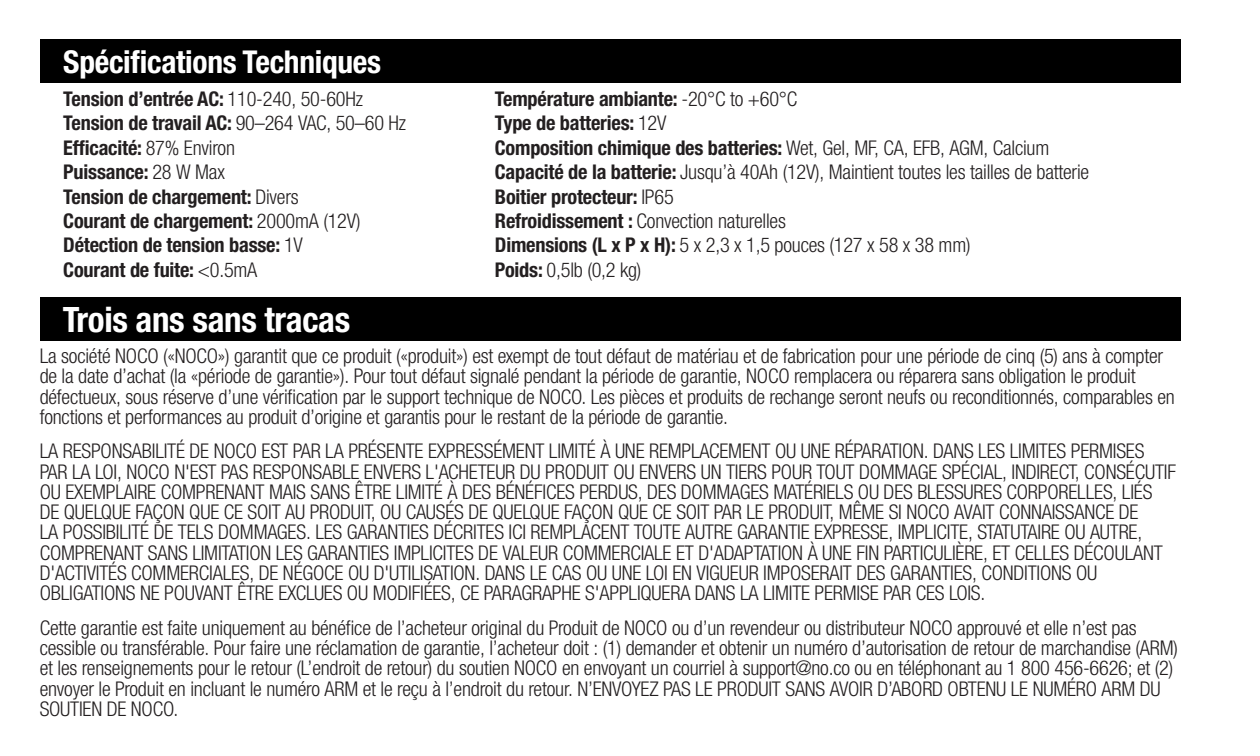
<style>
.page{position:relative;width:1260px;height:756px;background:#fff}
.page>*{position:absolute;margin:0;border:0;box-sizing:border-box;transform-origin:0 0}
.t1{font:700 condensed 35px "Helvetica Neue LTW1 G";letter-spacing:-.01em;color:#fff}
.t2{font:700 condensed 31.5px "Helvetica Neue LTW1 G";letter-spacing:-.01em;color:#fff}
.HN_Front_Page{font:300 condensed 20.3px/20.3px "Helvetica Neue LTW1 G";letter-spacing:-.01em;color:#231f20}
.t3{font:700 condensed 20.3px "Helvetica Neue LTW1 G";letter-spacing:-.01em;color:#231f20}
.s1{font-weight:300}
.s2{font-weight:700}
</style>
<div class="page">
<div style="left:40px;top:40px;width:1141px;height:43px;background:#000"></div>
<div style="left:40px;top:298px;width:1141px;height:43px;background:#000"></div>
<p class="t2" style="left:63px;top:43px;width:319px">Spécifications Techniques</p>
<p class="t3" style="left:63px;top:87px;width:301px">Tension d’entrée AC: <span class="s1">110-240, 50-60Hz</span></p>
<p class="t3" style="left:63px;top:111px;width:344px">Tension de travail AC: <span class="s1">90–264 VAC, 50–60 Hz</span></p>
<p class="t3" style="left:63px;top:135px;width:173px">Efficacité: <span class="s1">87% Environ</span></p>
<p class="t3" style="left:63px;top:160px;width:163px">Puissance: <span class="s1">28 W Max</span></p>
<p class="t3" style="left:63px;top:184px;width:237px">Tension de chargement: <span class="s1">Divers</span></p>
<p class="t3" style="left:63px;top:209px;width:299px">Courant de chargement: <span class="s1">2000mA (12V)</span></p>
<p class="t3" style="left:63px;top:233px;width:241px">Détection de tension basse: <span class="s1">1V</span></p>
<p class="t3" style="left:63px;top:257px;width:196px">Courant de fuite: <span class="s1">&lt;0.5mA</span></p>
<p class="t1" style="left:63px;top:298px;width:289px">Trois ans sans tracas</p>
<p class="t3" style="left:495px;top:87px;width:304px">Température ambiante: <span class="s1">-20°C to +60°C</span></p>
<p class="t3" style="left:495px;top:111px;width:173px">Type de batteries: <span class="s1">12V</span></p>
<p class="t3" style="left:495px;top:135px;width:556px">Composition chimique des batteries: <span class="s1">Wet, Gel, MF, CA, EFB, AGM, Calcium</span></p>
<p class="HN_Front_Page" style="left:495px;top:162px;width:596px"><span class="s2">Capacité de la batterie:</span> Jusqu’à 40Ah (12V), Maintient toutes les tailles de batterie</p>
<p class="t3" style="left:495px;top:184px;width:180px">Boitier protecteur: <span class="s1">IP65</span></p>
<p class="HN_Front_Page" style="left:495px;top:211px;width:292px"><span class="s2">Refroidissement :</span> Convection naturelles</p>
<p class="HN_Front_Page" style="left:495px;top:235px;width:477px"><span class="s2">Dimensions (L x P x H):</span> 5 x 2,3 x 1,5 pouces (127 x 58 x 38 mm)</p>
<p class="HN_Front_Page" style="left:495px;top:259px;width:148px"><span class="s2">Poids:</span> 0,5lb (0,2 kg)</p>
<p class="HN_Front_Page" style="left:40px;top:346px;width:1137px">La société NOCO («NOCO») garantit que ce produit («produit») est exempt de tout défaut de matériau et de fabrication pour une période de cinq (5) ans à compter de la date d’achat (la «période de garantie»). Pour tout défaut signalé pendant la période de garantie, NOCO remplacera ou réparera sans obligation le produit défectueux, sous réserve d’une vérification par le support technique de NOCO. Les pièces et produits de rechange seront neufs ou reconditionnés, comparables en fonctions et performances au produit d’origine et garantis pour le restant de la période de garantie.</p>
<p class="HN_Front_Page" style="left:40px;top:441px;width:1138px">LA RESPONSABILITÉ DE NOCO EST PAR LA PRÉSENTE EXPRESSÉMENT LIMITÉ À UNE REMPLACEMENT OU UNE RÉPARATION. DANS LES LIMITES PERMISES PAR LA LOI, NOCO N'EST PAS RESPONSABLE ENVERS L'ACHETEUR DU PRODUIT OU ENVERS UN TIERS POUR TOUT DOMMAGE SPÉCIAL, INDIRECT, CONSÉCUTIF OU EXEMPLAIRE COMPRENANT MAIS SANS ÊTRE LIMITÉ À DES BÉNÉFICES PERDUS, DES DOMMAGES MATÉRIELS OU DES BLESSURES CORPORELLES, LIÉS DE QUELQUE FAÇON QUE CE SOIT AU PRODUIT, OU CAUSÉS DE QUELQUE FAÇON QUE CE SOIT PAR LE PRODUIT, MÊME SI NOCO AVAIT CONNAISSANCE DE<br>LA POSSIBILITÉ DE TELS DOMMAGES. LES GARANTIES DÉCRITES ICI REMPLACENT TOUTE AUTRE GARANTIE EXPRESSE, IMPLICITE, STATUTAIRE OU AUTRE, COMPRENANT SANS LIMITATION LES GARANTIES IMPLICITES DE VALEUR COMMERCIALE ET D'ADAPTATION À UNE FIN PARTICULIÈRE, ET CELLES DÉCOULANT D'ACTIVITÉS COMMERCIALES, DE NÉGOCE OU D'UTILISATION. DANS LE CAS OU UNE LOI EN VIGUEUR IMPOSERAIT DES GARANTIES, CONDITIONS OU OBLIGATIONS NE POUVANT ÊTRE EXCLUES OU MODIFIÉES, CE PARAGRAPHE S'APPLIQUERA DANS LA LIMITE PERMISE PAR CES LOIS.</p>
<p class="HN_Front_Page" style="left:40px;top:618px;width:1140px">Cette garantie est faite uniquement au bénéfice de l’acheteur original du Produit de NOCO ou d’un revendeur ou distributeur NOCO approuvé et elle n’est pas cessible ou transférable. Pour faire une réclamation de garantie, l’acheteur doit : (1) demander et obtenir un numéro d’autorisation de retour de marchandise (ARM) et les renseignements pour le retour (L’endroit de retour) du soutien NOCO en envoyant un courriel à support@no.co ou en téléphonant au 1 800 456-6626; et (2) envoyer le Produit en incluant le numéro ARM et le reçu à l’endroit du retour. N’ENVOYEZ PAS LE PRODUIT SANS AVOIR D’ABORD OBTENU LE NUMÉRO ARM DU SOUTIEN DE NOCO.</p>
</div>
